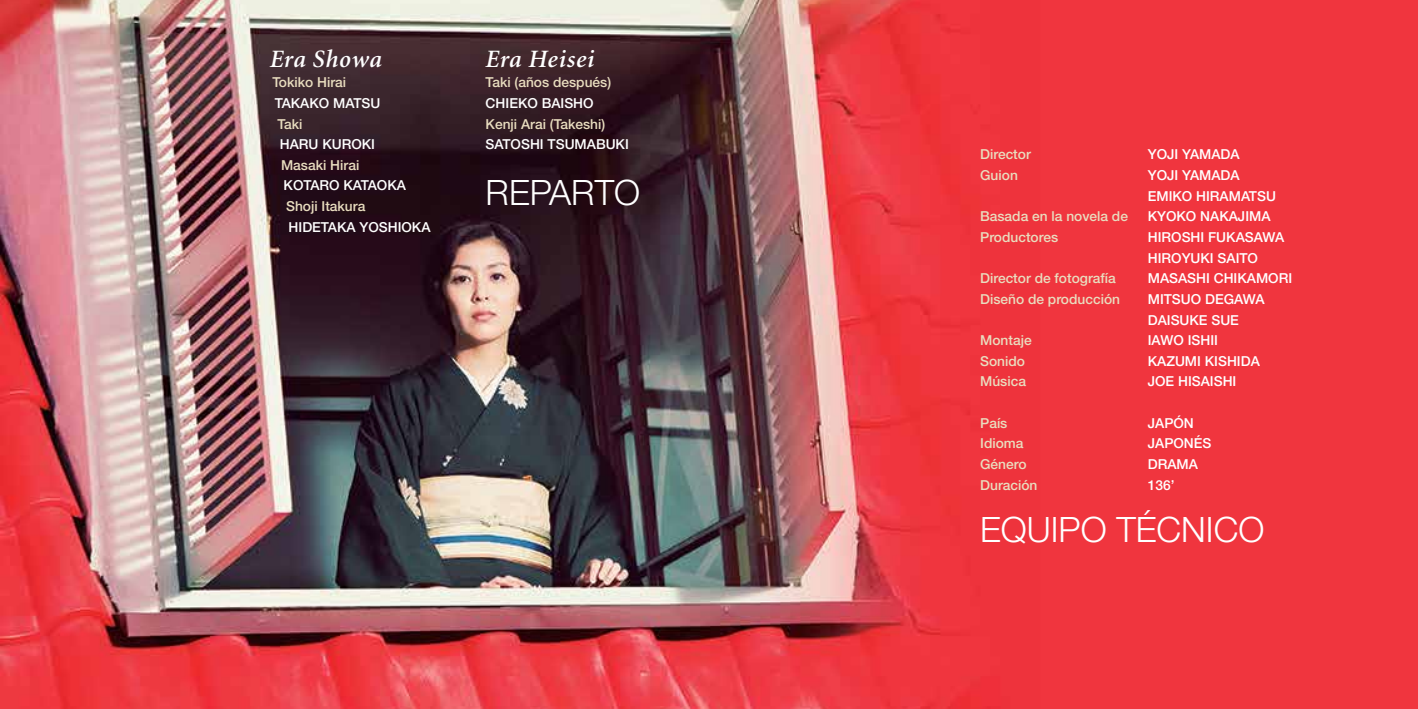
<style>
.page{position:relative;width:1418px;height:709px;background:#fff}
.page>*{position:absolute;margin:0;border:0;box-sizing:border-box;transform-origin:0 0}
.t1{font:300 35px "Helvetica Neue";color:#fff}
.t2{font:italic 600 25px "Minion";letter-spacing:.025em;color:#fff}
.t3{font:500 13.75px/20.6px "Helvetica Neue";color:#fff}
.t4{font:500 13.75px "Helvetica Neue";color:#e9ddbf}
</style>
<div class="page">
<img style="left:0;top:0;width:1417px;height:709px">
<h2 class="t2" style="left:270px;top:46px;width:113px">Era Showa</h2>
<p class="t4" style="left:272px;top:74px;width:75px">Tokiko Hirai</p>
<p class="t3" style="left:275px;top:92px;width:107px">TAKAKO MATSU</p>
<p class="t4" style="left:277px;top:115px;width:27px">Taki</p>
<p class="t3" style="left:280px;top:134px;width:97px">HARU KUROKI</p>
<p class="t4" style="left:281px;top:157px;width:80px">Masaki Hirai</p>
<p class="t3" style="left:283px;top:175px;width:124px">KOTARO KATAOKA</p>
<p class="t4" style="left:286px;top:198px;width:81px">Shoji Itakura</p>
<p class="t3" style="left:288px;top:216px;width:143px">HIDETAKA YOSHIOKA</p>
<h2 class="t2" style="left:485px;top:46px;width:110px">Era Heisei</h2>
<p class="t4" style="left:485px;top:74px;width:127px">Taki (años después)</p>
<p class="t3" style="left:485px;top:92px;width:109px">CHIEKO BAISHO</p>
<p class="t4" style="left:485px;top:115px;width:121px">Kenji Arai (Takeshi)</p>
<p class="t3" style="left:485px;top:134px;width:145px">SATOSHI TSUMABUKI</p>
<h1 class="t1" style="left:485px;top:171px;width:156px">REPARTO</h1>
<p class="t4" style="left:980px;top:146px;width:52px">Director</p>
<p class="t3" style="left:1147px;top:144px;width:93px">YOJI YAMADA</p>
<p class="t4" style="left:980px;top:167px;width:39px">Guion</p>
<p class="t3" style="left:1147px;top:165px;width:130px">YOJI YAMADA<br>EMIKO HIRAMATSU</p>
<p class="t4" style="left:980px;top:208px;width:149px">Basada en la novela de</p>
<p class="t3" style="left:1147px;top:206px;width:124px">KYOKO NAKAJIMA</p>
<p class="t4" style="left:980px;top:229px;width:79px">Productores</p>
<p class="t3" style="left:1147px;top:227px;width:138px">HIROSHI FUKASAWA<br>HIROYUKI SAITO</p>
<p class="t4" style="left:980px;top:270px;width:137px">Director de fotografía</p>
<p class="t3" style="left:1147px;top:268px;width:146px">MASASHI CHIKAMORI</p>
<p class="t4" style="left:980px;top:291px;width:141px">Diseño de producción</p>
<p class="t3" style="left:1147px;top:288px;width:118px">MITSUO DEGAWA<br>DAISUKE SUE</p>
<p class="t4" style="left:980px;top:332px;width:53px">Montaje</p>
<p class="t3" style="left:1147px;top:330px;width:72px">IAWO ISHII</p>
<p class="t4" style="left:980px;top:353px;width:46px">Sonido</p>
<p class="t3" style="left:1147px;top:350px;width:114px">KAZUMI KISHIDA</p>
<p class="t4" style="left:980px;top:373px;width:47px">Música</p>
<p class="t3" style="left:1147px;top:371px;width:90px">JOE HISAISHI</p>
<p class="t4" style="left:980px;top:414px;width:29px">País</p>
<p class="t3" style="left:1147px;top:412px;width:46px">Japón</p>
<p class="t4" style="left:980px;top:435px;width:45px">Idioma</p>
<p class="t3" style="left:1147px;top:433px;width:18px">Japon</p>
<p class="t3" style="left:1193px;top:433px;width:17px">és</p>
<p class="t4" style="left:980px;top:456px;width:48px">Género</p>
<p class="t3" style="left:1147px;top:453px;width:21px">Drama</p>
<p class="t4" style="left:980px;top:476px;width:59px">Duración</p>
<p class="t3" style="left:1147px;top:474px;width:28px">136’</p>
<h1 class="t1" style="left:980px;top:508px;width:285px">EQUIPO TÉCNICO</h1>
</div>
